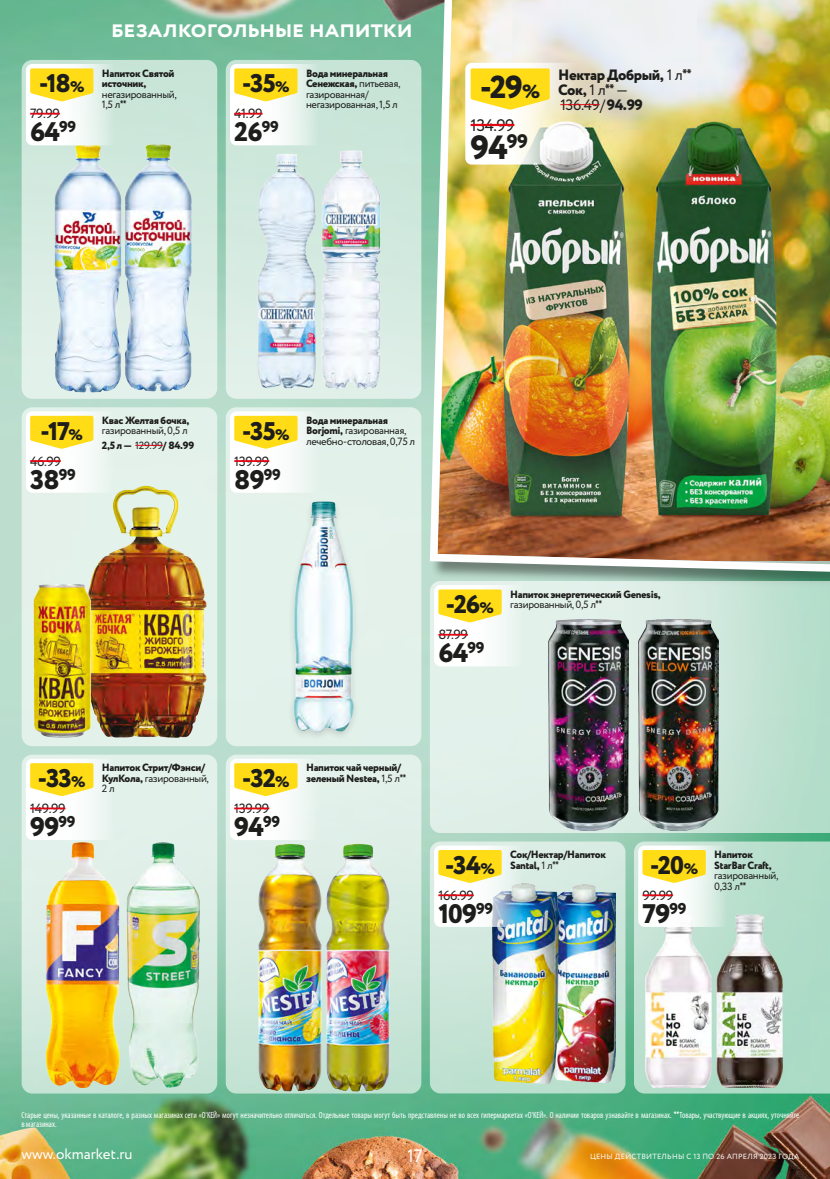
<style>
.page{position:relative;width:830px;height:1179px;background:#fff}
.page>*{position:absolute;margin:0;border:0;box-sizing:border-box;transform-origin:0 0}
.t1{font:800 33.6px "Circe";color:#1d1d1b}
.t2{font:800 31.8px "Circe";color:#1d1d1b}
.t3{font:800 26.85px "Circe";letter-spacing:-.03em;color:#1d1d1b}
.t4{font:800 25.5px "Circe";letter-spacing:-.04em;color:#1d1d1b}
.t5{font:700 24px "Circe";letter-spacing:-.005em;color:#fff}
.t6{font:18px "Circe";color:#fff}
.t7{font:16.65px "Circe";color:#1d1d1b}
.t8{font:800 15px/14.9px "Circe";letter-spacing:-.03em;color:#1d1d1b}
.t9{font:15px "Circe";color:#fff}
.t10{font:13.35px "Circe";letter-spacing:-.03em;color:#1d1d1b}
.t11{font:800 10.5px/10.5px "Circe";letter-spacing:-.03em;color:#1d1d1b}
.t12{font:10.5px/10.5px "Circe";letter-spacing:-.03em;color:#1d1d1b}
.t13{font:condensed 9px/9px "Myriad Pro";color:#fff;scale:.95 1}
.t14{font:7.5px "Circe";letter-spacing:.03em;color:#fff}
.s1{font-size:15.3px}
.s2{font-family:"PT Sans";font-weight:700;font-stretch:condensed}
.s3{font-weight:800}
.s4{font-size:19.2px}
.s5{font-weight:400}
.s6{font-family:"PT Sans";font-weight:700}
</style>
<div class="page">
<img style="left:0;top:0;width:830px;height:1179px">
<img style="left:426px;top:0;width:404px;height:576px">
<div style="left:22px;top:754px;width:195px;height:339px;background:linear-gradient(to bottom,#e9f4ef,#c8e5d7);border-radius:11px"></div>
<img style="left:29px;top:826px;width:107px;height:267px">
<img style="left:124px;top:839px;width:77px;height:251px">
<div style="left:26px;top:758px;width:98px;height:82px;background:linear-gradient(to right,#fff,#e7f3ed);border-radius:6px"></div>
<hr style="left:30px;top:807px;width:35px;height:2px;background:#e30613">
<svg style="left:30px;top:763px;width:63px;height:33px;background:#fee032"></svg>
<div style="left:226px;top:407px;width:195px;height:339px;background:#e3f1eb;border-radius:11px"></div>
<img style="left:292px;top:501px;width:63px;height:235px">
<div style="left:230px;top:411px;width:98px;height:82px;background:linear-gradient(to right,#fff,#e7f3ed);border-radius:6px"></div>
<hr style="left:234px;top:460px;width:35px;height:2px;background:#e30613">
<svg style="left:234px;top:416px;width:64px;height:33px;background:#fee035"></svg>
<div style="left:226px;top:60px;width:195px;height:339px;background:linear-gradient(to bottom,#c4e3d5,#deeee7);border-radius:11px"></div>
<img style="left:228px;top:149px;width:113px;height:250px">
<img style="left:302px;top:147px;width:99px;height:249px">
<div style="left:230px;top:64px;width:98px;height:81px;background:linear-gradient(to right,#fff,#d1e9de);border-radius:6px"></div>
<hr style="left:234px;top:113px;width:29px;height:2px;background:#e30613">
<svg style="left:234px;top:68px;width:64px;height:33px;background:#fde034"></svg>
<svg style="left:430px;top:581px;width:400px;height:252px;background:#cfe8dd"></svg>
<img style="left:548px;top:619px;width:81px;height:211px">
<img style="left:638px;top:619px;width:80px;height:211px">
<div style="left:434px;top:585px;width:98px;height:81px;background:linear-gradient(to right,#fffbfd,#e7f5f0);border-radius:6px"></div>
<hr style="left:438px;top:634px;width:30px;height:1px;background:#e30613">
<svg style="left:438px;top:589px;width:64px;height:33px;background:#fee034"></svg>
<svg style="left:634px;top:841px;width:196px;height:252px;background:#b2dcc9"></svg>
<img style="left:716px;top:914px;width:66px;height:173px">
<img style="left:645px;top:927px;width:66px;height:160px">
<svg style="left:638px;top:845px;width:98px;height:82px"></svg>
<hr style="left:642px;top:894px;width:31px;height:2px;background:#e30613">
<svg style="left:642px;top:850px;width:64px;height:33px;background:#fee034"></svg>
<div style="left:226px;top:754px;width:195px;height:339px;background:#e1f0ea;border-radius:11px"></div>
<img style="left:359px;top:843px;width:62px;height:250px">
<img style="left:226px;top:843px;width:133px;height:250px">
<div style="left:230px;top:758px;width:98px;height:82px;background:linear-gradient(to right,#fff,#e6f2ed);border-radius:6px"></div>
<hr style="left:234px;top:807px;width:35px;height:2px;background:#e30613">
<svg style="left:234px;top:763px;width:64px;height:33px;background:#fee034"></svg>
<div style="left:22px;top:60px;width:195px;height:339px;background:linear-gradient(to bottom,#c6e4d6,#e5f2ec);border-radius:11px"></div>
<img style="left:51px;top:142px;width:74px;height:252px">
<img style="left:124px;top:142px;width:69px;height:249px">
<div style="left:26px;top:64px;width:98px;height:81px;background:linear-gradient(to right,#fff,#d2e9df);border-radius:6px"></div>
<hr style="left:30px;top:113px;width:30px;height:2px;background:#e30613">
<svg style="left:30px;top:68px;width:63px;height:33px;background:#fee032"></svg>
<div style="left:430px;top:841px;width:195px;height:252px;background:linear-gradient(to bottom,#dbede5,#bde0d0);border-radius:11px"></div>
<img style="left:558px;top:884px;width:58px;height:198px">
<img style="left:492px;top:883px;width:66px;height:200px">
<img style="left:434px;top:845px;width:98px;height:82px;border-radius:6px">
<hr style="left:438px;top:894px;width:36px;height:2px;background:#e30613">
<svg style="left:438px;top:850px;width:64px;height:33px;background:#fee034"></svg>
<div style="left:22px;top:407px;width:195px;height:339px;background:#e3f1eb;border-radius:11px"></div>
<img style="left:99px;top:485px;width:108px;height:252px">
<img style="left:33px;top:562px;width:72px;height:175px">
<div style="left:26px;top:411px;width:98px;height:82px;background:linear-gradient(to right,#fff,#e7f3ed);border-radius:6px"></div>
<hr style="left:30px;top:460px;width:31px;height:2px;background:#e30613">
<svg style="left:30px;top:416px;width:63px;height:33px;background:#fee033"></svg>
<svg style="left:135px;top:445px;width:28px;height:1px"></svg>
<svg style="left:465px;top:63px;width:122px;height:101px"></svg>
<hr style="left:471px;top:124px;width:43px;height:2px;background:#e30613">
<svg style="left:471px;top:68px;width:79px;height:42px;background:#fee034"></svg>
<hr style="left:560px;top:104px;width:40px;height:1px;background:#e30613">
<h3 class="t5" style="left:111px;top:13px;width:303px">безалкогольные напитки</h3>
<h3 class="t4" style="left:39px;top:66px;width:47px">-18<span class="s1">%</span></h3>
<p class="t11" style="left:102px;top:68px;width:74px">Напиток Святой источник,</p>
<p class="t12" style="left:102px;top:89px;width:76px">негазированный,<br>1,5 л<span class="s2">**</span></p>
<h3 class="t10" style="left:30px;top:105px;width:31px">79.99</h3>
<h3 class="t4" style="left:242px;top:66px;width:49px">-35<span class="s1">%</span></h3>
<p class="t12" style="left:306px;top:68px;width:96px"><span class="s3">Вода минеральная<br>Сенежская,</span> питьевая, газированная/ негазированная, 1,5 л</p>
<h3 class="t10" style="left:234px;top:105px;width:30px">41.99</h3>
<h3 class="t3" style="left:30px;top:114px;width:48px">64<sup>99</sup></h3>
<h3 class="t3" style="left:234px;top:114px;width:46px">26<sup>99</sup></h3>
<h2 class="t2" style="left:480px;top:66px;width:61px">-29<span class="s4">%</span></h2>
<h3 class="t8" style="left:558px;top:68px;width:135px">Нектар Добрый, <span class="s5">1 л</span><span class="s2">**<br></span>Сок, <span class="s5">1 л</span><span class="s2">**</span> <span class="s5">—<br>136.49/</span>94.99</h3>
<h3 class="t7" style="left:471px;top:114px;width:45px">134.99</h3>
<h1 class="t1" style="left:471px;top:125px;width:59px">94<sup>99</sup></h1>
<h3 class="t4" style="left:41px;top:413px;width:44px">-17<span class="s1">%</span></h3>
<p class="t11" style="left:102px;top:416px;width:89px">Квас Желтая бочка,</p>
<p class="t12" style="left:102px;top:424px;width:94px;line-height:14.4px">газированный, 0,5 л<br><span class="s3">2,5 л —</span> 129.99<span class="s3">/ 84.99</span></p>
<h3 class="t4" style="left:242px;top:413px;width:49px">-35<span class="s1">%</span></h3>
<p class="t12" style="left:306px;top:415px;width:111px"><span class="s3">Вода минеральная<br>Borjomi,</span> газированная, лечебно-столовая, 0,75 л</p>
<h3 class="t10" style="left:30px;top:452px;width:32px">46.99</h3>
<h3 class="t10" style="left:234px;top:452px;width:37px">139.99</h3>
<h3 class="t3" style="left:30px;top:461px;width:47px">38<sup>99</sup></h3>
<h3 class="t3" style="left:234px;top:461px;width:48px">89<sup>99</sup></h3>
<h3 class="t4" style="left:446px;top:587px;width:50px">-26<span class="s1">%</span></h3>
<p class="t11" style="left:510px;top:589px;width:152px">Напиток энергетический Genesis, <span class="s5">газированный, 0,5 л</span><span class="s2">**</span></p>
<h3 class="t10" style="left:438px;top:626px;width:31px">87.99</h3>
<h3 class="t3" style="left:438px;top:635px;width:48px">64<sup>99</sup></h3>
<h3 class="t4" style="left:38px;top:761px;width:49px">-33<span class="s1">%</span></h3>
<p class="t11" style="left:102px;top:763px;width:108px">Напиток Стрит/Фэнси/<br>КулКола, <span class="s5">газированный,<br>2 л</span></p>
<h3 class="t4" style="left:242px;top:761px;width:49px">-32<span class="s1">%</span></h3>
<p class="t11" style="left:306px;top:763px;width:102px">Напиток чай черный/ зеленый Nestea, <span class="s5">1,5 л</span><span class="s2">**</span></p>
<h3 class="t10" style="left:30px;top:799px;width:37px">149.99</h3>
<h3 class="t10" style="left:234px;top:799px;width:37px">139.99</h3>
<h3 class="t3" style="left:30px;top:808px;width:47px">99<sup>99</sup></h3>
<h3 class="t3" style="left:234px;top:808px;width:48px">94<sup>99</sup></h3>
<h3 class="t4" style="left:445px;top:847px;width:51px">-34<span class="s1">%</span></h3>
<p class="t11" style="left:510px;top:850px;width:97px">Сок/Нектар/Напиток<br>Santal, <span class="s5">1 л</span><span class="s2">**</span></p>
<h3 class="t10" style="left:438px;top:886px;width:37px">166.99</h3>
<h3 class="t4" style="left:650px;top:847px;width:50px">-20<span class="s1">%</span></h3>
<p class="t11" style="left:714px;top:850px;width:59px">Напиток<br>StarBar Craft,</p>
<p class="t12" style="left:714px;top:870px;width:66px">газированный,<br>0,33 л<span class="s2">**</span></p>
<h3 class="t10" style="left:642px;top:886px;width:32px">99.99</h3>
<h3 class="t3" style="left:438px;top:895px;width:56px">109<sup>99</sup></h3>
<h3 class="t3" style="left:642px;top:895px;width:46px">79<sup>99</sup></h3>
<p class="t13" style="left:22px;top:1110px;width:820px">Старые цены, указанные в каталоге, в разных магазинах сети «О'КЕЙ» могут незначительно отличаться. Отдельные товары могут быть представлены не во всех гипермаркетах «О'КЕЙ». О наличии товаров узнавайте в магазинах. <span class="s6">**</span>Товары, участвующие в акциях, уточняйте в магазинах.</p>
<h3 class="t9" style="left:22px;top:1144px;width:113px">www.okmarket.ru</h3>
<h3 class="t6" style="left:407px;top:1143px;width:17px">17</h3>
<p class="t14" style="left:590px;top:1151px;width:211px">ЦЕНЫ ДЕЙСТВИТЕЛЬНЫ с 13 по 26 апреля 2023 ГОДА</p>
</div>
